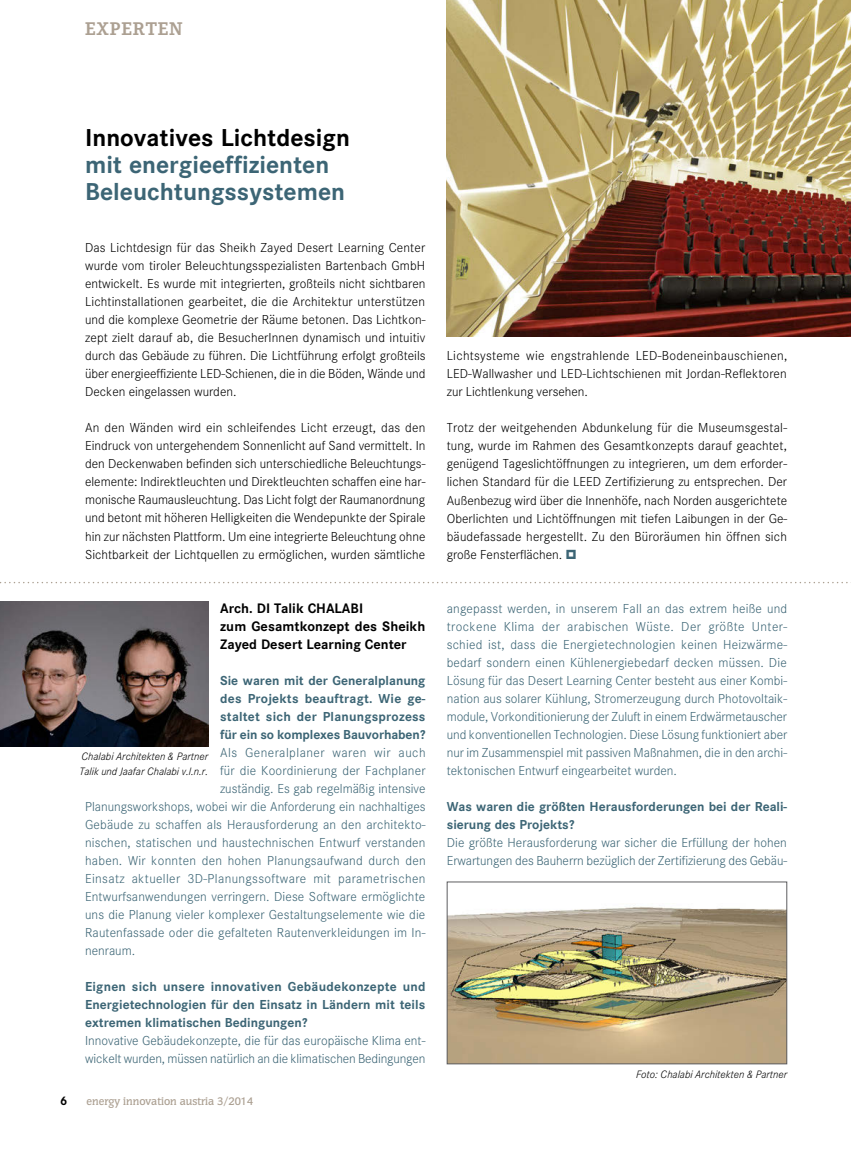
<style>
.page{position:relative;width:851px;height:1149px;background:#fff}
.page>*{position:absolute;margin:0;border:0;box-sizing:border-box;transform-origin:0 0}
.Headline_blau{font:700 24px "Corporate SBQ";color:#3c6575}
.Headline_schwarz{font:700 24px "Corporate SBQ";color:#000}
.Kapitel{font:700 18px "Corporate EBQ";letter-spacing:.05em;color:#aca092}
.Fliesstext{font:700 13.5px/18px "Corporate SBQ";color:#000}
.Fliesstext-2{font:300 12.75px/18px "Corporate SBQ";color:#000;text-align:justify}
.Fliesstext-3{font:300 12.75px/18px "Corporate SBQ";letter-spacing:.01em;color:#3c6575;text-align:justify}
.Fliesstext-4{font:700 12.75px/18px "Corporate SBQ";color:#3c6575;text-align:justify}
.Fliesstext-5{font:300 12.75px/18px "Corporate SBQ";letter-spacing:-.01em;color:#3c6575}
.Fliesstext-6{font:300 12.75px "Corporate SBQ";letter-spacing:.03em;color:#3c6575}
.Fliesstext-7{font:300 12.75px "Corporate SBQ";letter-spacing:.035em;color:#3c6575}
.t1{font:700 12px "Corporate SBQ";color:#000}
.Bild_Quelle{font:italic 300 10.5px "Corporate SBQ";color:#000}
.t2{font:500 10.5px "Congress";color:#aca092}
</style>
<div class="page">
<img style="left:446px;top:0;width:404px;height:336px">
<svg style="left:0;top:582px;width:848px;height:1px"></svg>
<img style="left:0;top:601px;width:208px;height:145px">
<img style="left:448px;top:906px;width:337px;height:155px">
<div style="left:446px;top:881px;width:341px;height:182px;border:1px solid #5d5d60"></div>
<p class="Kapitel" style="left:85px;top:18px;width:99px">EXPERTEN</p>
<p class="Headline_schwarz" style="left:85px;top:123px;width:266px">Innovatives Lichtdesign</p>
<p class="Headline_blau" style="left:85px;top:150px;width:245px">mit energieeffizienten</p>
<p class="Headline_blau" style="left:85px;top:177px;width:261px">Beleuchtungssystemen</p>
<p class="Fliesstext-2" style="left:85px;top:239px;width:342px">Das Lichtdesign für das Sheikh Zayed Desert Learning Center wurde vom tiroler Beleuchtungsspezialisten Bartenbach GmbH entwickelt. Es wurde mit integrierten, großteils nicht sichtbaren Lichtinstallationen gearbeitet, die die Architektur unterstützen und die komplexe Geometrie der Räume betonen. Das Lichtkon&shy;zept zielt darauf ab, die BesucherInnen dynamisch und intuitiv durch das Gebäude zu führen. Die Lichtführung erfolgt großteils über energieeffiziente LED-Schienen, die in die Böden, Wände und Decken eingelassen wurden.</p>
<p class="Fliesstext-2" style="left:85px;top:419px;width:342px">An den Wänden wird ein schleifendes Licht erzeugt, das den Eindruck von untergehendem Sonnenlicht auf Sand vermittelt. In den Deckenwaben befinden sich unterschiedliche Beleuchtungs&shy;elemente: Indirektleuchten und Direktleuchten schaffen eine har&shy;monische Raumausleuchtung. Das Licht folgt der Raumanordnung und betont mit höheren Helligkeiten die Wendepunkte der Spirale hin zur nächsten Plattform. Um eine integrierte Beleuchtung ohne Sichtbarkeit der Lichtquellen zu ermöglichen, wurden sämtliche</p>
<p class="Fliesstext" style="left:220px;top:599px;width:144px">Arch. DI Talik CHALABI</p>
<p class="Fliesstext" style="left:220px;top:617px;width:206px">zum Gesamtkonzept des Sheikh<br>Zayed Desert Learning Center</p>
<p class="Fliesstext-4" style="left:220px;top:671px;width:207px">Sie waren mit der Generalplanung des Projekts beauftragt. Wie ge&shy;staltet sich der Planungsprozess für ein so komplexes Bauvorhaben?</p>
<p class="Fliesstext-7" style="left:220px;top:744px;width:207px">Als Generalplaner waren wir auch</p>
<p class="Fliesstext-3" style="left:220px;top:761px;width:207px">für die Koordinierung der Fachplaner</p>
<p class="Fliesstext-3" style="left:220px;top:779px;width:207px">zuständig. Es gab regelmäßig intensive</p>
<p class="Fliesstext-3" style="left:85px;top:797px;width:342px">Planungsworkshops, wobei wir die Anforderung ein nachhaltiges</p>
<p class="Fliesstext-3" style="left:85px;top:815px;width:342px">Gebäude zu schaffen als Herausforderung an den architekto-</p>
<p class="Fliesstext-3" style="left:85px;top:833px;width:342px">nischen, statischen und haustechnischen Entwurf verstanden</p>
<p class="Fliesstext-3" style="left:85px;top:851px;width:342px">haben. Wir konnten den hohen Planungsaufwand durch den</p>
<p class="Fliesstext-6" style="left:85px;top:870px;width:342px">Einsatz aktueller 3D-Planungssoftware mit parametrischen</p>
<p class="Fliesstext-3" style="left:85px;top:887px;width:341px">Entwurfsanwendungen verringern. Diese Software ermöglichte</p>
<p class="Fliesstext-3" style="left:85px;top:905px;width:342px">uns die Planung vieler komplexer Gestaltungselemente wie die</p>
<p class="Fliesstext-3" style="left:85px;top:923px;width:342px">Rautenfassade oder die gefalteten Rautenverkleidungen im In-</p>
<p class="Fliesstext-3" style="left:85px;top:941px;width:52px">nenraum.</p>
<p class="Fliesstext-4" style="left:85px;top:977px;width:342px">Eignen sich unsere innovativen Gebäudekonzepte und Energietechnologien für den Einsatz in Ländern mit teils extremen klimatischen Bedingungen?</p>
<p class="Fliesstext-5" style="left:85px;top:1031px;width:342px">Innovative Gebäudekonzepte, die für das europäische Klima ent&shy;wickelt wurden, müssen natürlich an die klimatischen Bedingungen</p>
<p class="Bild_Quelle" style="left:82px;top:749px;width:128px">Chalabi Architekten &amp; Partner</p>
<p class="Bild_Quelle" style="left:79px;top:764px;width:130px">Talik und Jaafar Chalabi v.l.n.r.</p>
<p class="t1" style="left:60px;top:1093px;width:9px">6</p>
<p class="t2" style="left:87px;top:1094px;width:168px">energy innovation austria 3/2014</p>
<p class="Fliesstext-2" style="left:446px;top:347px;width:342px">Lichtsysteme wie engstrahlende LED-Bodeneinbauschienen, LED-Wallwasher und LED-Lichtschienen mit Jordan-Reflektoren zur Lichtlenkung versehen.</p>
<p class="Fliesstext-2" style="left:446px;top:419px;width:342px">Trotz der weitgehenden Abdunkelung für die Museumsgestal&shy;tung, wurde im Rahmen des Gesamtkonzepts darauf geachtet, genügend Tageslichtöffnungen zu integrieren, um dem erforder&shy;lichen Standard für die LEED Zertifizierung zu entsprechen. Der Außenbezug wird über die Innenhöfe, nach Norden ausgerichtete Oberlichten und Lichtöffnungen mit tiefen Laibungen in der Ge&shy;bäudefassade hergestellt. Zu den Büroräumen hin öffnen sich große Fensterflächen.</p>
<p class="Fliesstext-3" style="left:446px;top:599px;width:342px">angepasst werden, in unserem Fall an das extrem heiße und trockene Klima der arabischen Wüste. Der größte Unter&shy;schied ist, dass die Energietechnologien keinen Heizwärme&shy;bedarf sondern einen Kühlenergiebedarf decken müssen. Die Lösung für das Desert Learning Center besteht aus einer Kombi&shy;nation aus solarer Kühlung, Stromerzeugung durch Photovoltaik&shy;module, Vorkonditionierung der Zuluft in einem Erdwärmetauscher und konventionellen Technologien. Diese Lösung funktioniert aber nur im Zusammenspiel mit passiven Maßnahmen, die in den archi&shy;tektonischen Entwurf eingearbeitet wurden.</p>
<p class="Fliesstext-4" style="left:446px;top:797px;width:342px">Was waren die größten Herausforderungen bei der Reali&shy;sierung des Projekts?</p>
<p class="Fliesstext-3" style="left:446px;top:833px;width:342px">Die größte Herausforderung war sicher die Erfüllung der hohen<br>Erwartungen des Bauherrn bezüglich der Zertifizierung des Gebäu-</p>
<p class="Bild_Quelle" style="left:636px;top:1068px;width:153px">Foto: Chalabi Architekten &amp; Partner</p>
</div>
